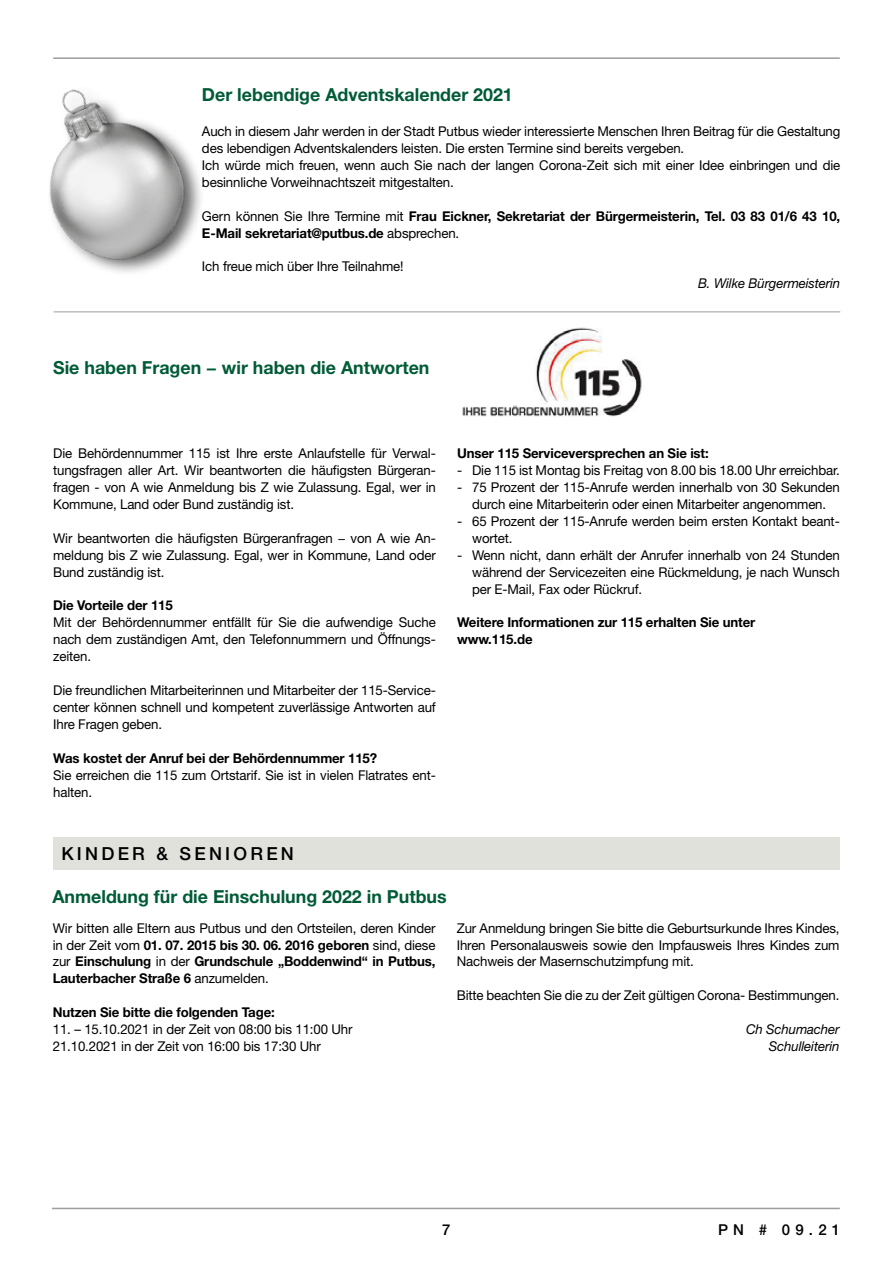
<style>
.page{position:relative;width:893px;height:1263px;background:#fff}
.page>*{position:absolute;margin:0;border:0;box-sizing:border-box;transform-origin:0 0}
.t1{font:700 18px "Helvetica Neue LT Std";color:#005b37}
.t2{font:500 18px "Helvetica Neue LT Std";letter-spacing:.18em;color:#000}
.t3{font:500 15px "Helvetica Neue LT Std";color:#000}
.t4{font:13.5px/17px "Helvetica Neue LT Std";letter-spacing:-.01em;color:#000;text-align:justify}
.t5{font:700 13.5px/17px "Helvetica Neue LT Std";letter-spacing:-.01em;color:#000}
.t6{font:italic 13.5px/17px "Helvetica Neue LT Std";letter-spacing:-.01em;color:#000;text-align:right}
.s1{font-weight:400}
.s2{font-weight:700}
</style>
<div class="page">
<hr style="left:53px;top:57px;width:787px;height:2px;background:#9d9d9c">
<hr style="left:52px;top:1208px;width:788px;height:1px;background:#9d9d9c">
<div style="left:53px;top:837px;width:787px;height:33px;background:#dfe1da"></div>
<img style="left:49px;top:57px;width:170px;height:215px">
<img style="left:462px;top:327px;width:180px;height:90px">
<hr style="left:54px;top:311px;width:786px;height:1px;background:#9d9d9c">
<h1 class="t1" style="left:202px;top:84px;width:312px">Der lebendige Adventskalender 2021</h1>
<p class="t4" style="left:202px;top:122px;width:640px;text-align:left">Auch in diesem Jahr werden in der Stadt Putbus wieder interessierte Menschen Ihren Beitrag für die Gestaltung des lebendigen Adventskalenders leisten. Die ersten Termine sind bereits vergeben.<br>Ich würde mich freuen, wenn auch Sie nach der langen Corona-Zeit sich mit einer Idee einbringen und die besinnliche Vorweihnachtszeit mitgestalten.</p>
<p class="t5" style="left:202px;top:207px;width:640px"><span class="s1">Gern können Sie Ihre Termine mit</span> Frau Eickner, Sekretariat der Bürgermeisterin, Tel. 03 83 01/6 43 10,<br>E-Mail sekretariat@putbus.de <span class="s1">absprechen.</span></p>
<p class="t4" style="left:202px;top:258px;width:203px">Ich freue mich über Ihre Teilnahme!</p>
<p class="t6" style="left:698px;top:275px;width:144px">B. Wilke Bürgermeisterin</p>
<h1 class="t1" style="left:53px;top:357px;width:378px">Sie haben Fragen − wir haben die Antworten</h1>
<p class="t4" style="left:53px;top:444px;width:384px">Die Behördennummer 115 ist Ihre erste Anlaufstelle für Verwal&shy;tungsfragen aller Art. Wir beantworten die häufigsten Bürgeran&shy;fragen - von A wie Anmeldung bis Z wie Zulassung. Egal, wer in Kommune, Land oder Bund zuständig ist.</p>
<p class="t4" style="left:53px;top:529px;width:384px">Wir beantworten die häufigsten Bürgeranfragen − von A wie An&shy;meldung bis Z wie Zulassung. Egal, wer in Kommune, Land oder Bund zuständig ist.</p>
<p class="t5" style="left:53px;top:597px;width:121px">Die Vorteile der 115</p>
<p class="t4" style="left:53px;top:614px;width:384px">Mit der Behördennummer entfällt für Sie die aufwendige Suche nach dem zuständigen Amt, den Telefonnummern und Öffnungs&shy;zeiten.</p>
<p class="t4" style="left:53px;top:682px;width:384px">Die freundlichen Mitarbeiterinnen und Mitarbeiter der 115-Service&shy;center können schnell und kompetent zuverlässige Antworten auf Ihre Fragen geben.</p>
<p class="t5" style="left:53px;top:749px;width:326px">Was kostet der Anruf bei der Behördennummer 115?</p>
<p class="t4" style="left:53px;top:766px;width:384px">Sie erreichen die 115 zum Ortstarif. Sie ist in vielen Flatrates ent&shy;halten.</p>
<p class="t5" style="left:457px;top:444px;width:253px">Unser 115 Serviceversprechen an Sie ist:</p>
<p class="t4" style="left:457px;top:461px;width:384px">- Die 115 ist Montag bis Freitag von 8.00 bis 18.00 Uhr erreichbar.</p>
<p class="t4" style="left:457px;top:478px;width:384px;text-align:center">- 75 Prozent der 115-Anrufe werden innerhalb von 30 Sekunden durch eine Mitarbeiterin oder einen Mitarbeiter angenommen.</p>
<p class="t4" style="left:472px;top:512px;width:369px;text-indent:-15px">- 65 Prozent der 115-Anrufe werden beim ersten Kontakt beant&shy;wortet.</p>
<p class="t4" style="left:472px;top:546px;width:369px;text-indent:-15px">- Wenn nicht, dann erhält der Anrufer innerhalb von 24 Stunden während der Servicezeiten eine Rückmeldung, je nach Wunsch per E-Mail, Fax oder Rückruf.</p>
<p class="t5" style="left:457px;top:614px;width:300px">Weitere Informationen zur 115 erhalten Sie unter www.115.de</p>
<h1 class="t2" style="left:61px;top:843px;width:234px">KINDER &amp; SENIOREN</h1>
<h1 class="t1" style="left:52px;top:885px;width:396px">Anmeldung für die Einschulung 2022 in Putbus</h1>
<p class="t4" style="left:53px;top:919px;width:384px">Wir bitten alle Eltern aus Putbus und den Ortsteilen, deren Kinder in der Zeit vom <span class="s2">01. 07. 2015 bis 30. 06. 2016 geboren</span> sind, diese zur <span class="s2">Einschulung</span> in der <span class="s2">Grundschule „Boddenwind“ in Putbus, Lauterbacher Straße 6</span> anzumelden.</p>
<p class="t5" style="left:53px;top:1004px;width:223px">Nutzen Sie bitte die folgenden Tage:</p>
<p class="t4" style="left:53px;top:1021px;width:301px">11. – 15.10.2021 in der Zeit von 08:00 bis 11:00 Uhr<br>21.10.2021 in der Zeit von 16:00 bis 17:30 Uhr</p>
<p class="t4" style="left:457px;top:919px;width:384px">Zur Anmeldung bringen Sie bitte die Geburtsurkunde Ihres Kindes, Ihren Personalausweis sowie den Impfausweis Ihres Kindes zum Nachweis der Masernschutzimpfung mit.</p>
<p class="t4" style="left:457px;top:987px;width:384px">Bitte beachten Sie die zu der Zeit gültigen Corona- Bestimmungen.</p>
<p class="t6" style="left:746px;top:1021px;width:95px">Ch Schumacher<br>Schulleiterin</p>
<p class="t3" style="left:442px;top:1221px;width:10px">7</p>
<p class="t3" style="left:718px;top:1221px;width:124px">PN # 09.21</p>
</div>
